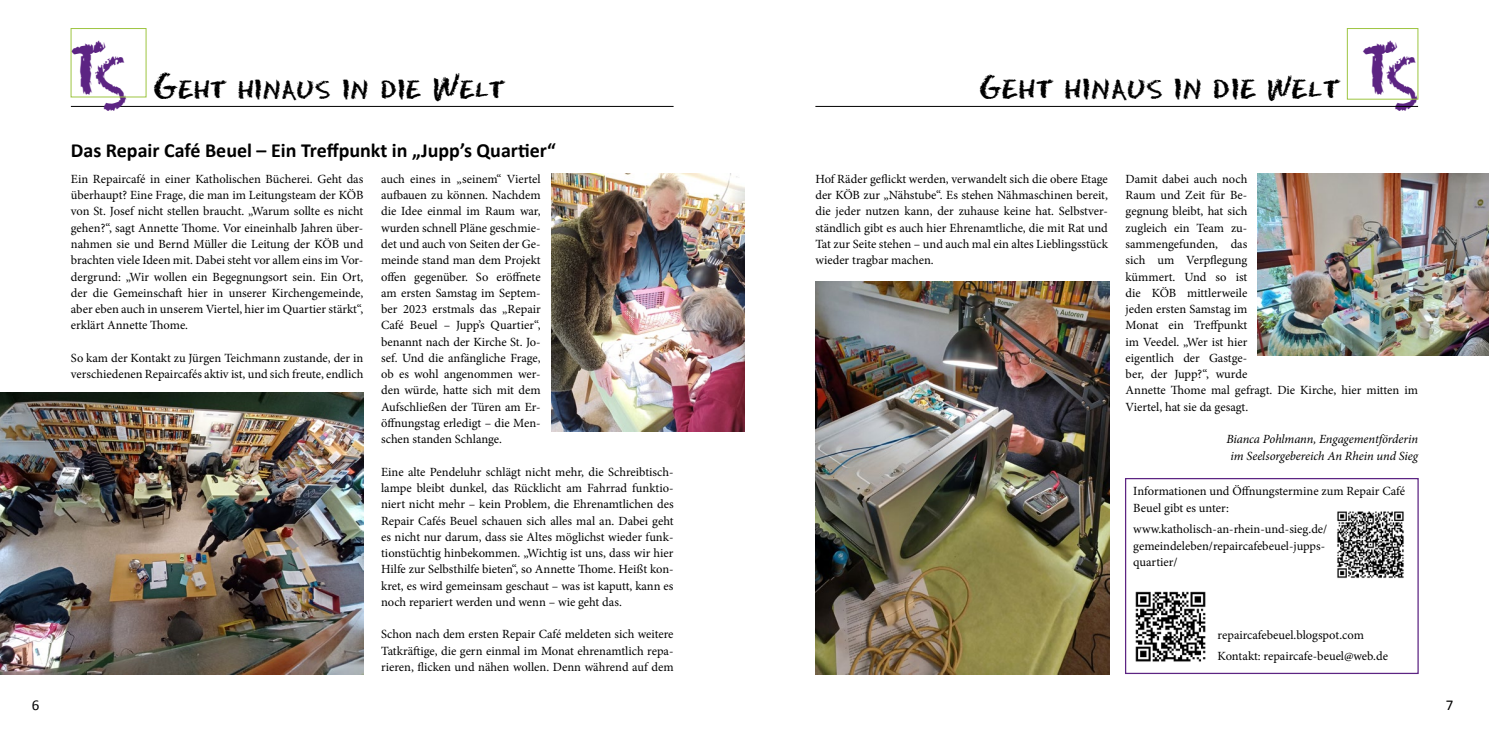
<style>
.page{position:relative;width:1489px;height:745px;background:#fff}
.page>*{position:absolute;margin:0;border:0;box-sizing:border-box;transform-origin:0 0}
.t1{font:62.5px "Chalk Dust Regular SWFTE";color:#5c2483;scale:.7 1}
.t2{font:27.5px "Chalk Dust Regular SWFTE";letter-spacing:.03em;color:#000}
.t3{font:21px "Chalk Dust Regular SWFTE";letter-spacing:.045em;color:#000}
.t4{font:700 20px "Calibri";color:#000}
.t5{font:15px "Calibri";color:#000}
.t6{font:12.5px/16.2px "Minion Pro";color:#000;text-align:justify}
.t7{font:italic 12.5px/16.2px "Minion Pro";letter-spacing:-.005em;color:#000;text-align:center}
.s1{font-size:62.5px;color:#5c2483}
.s2{font-size:30px}
</style>
<div class="page">
<hr style="left:71px;top:106px;width:602px;height:1px;background:#000">
<div style="left:1346px;top:28px;width:71px;height:71px;border:1px solid #9dc541"></div>
<hr style="left:815px;top:106px;width:602px;height:1px;background:#000">
<img style="left:551px;top:174px;width:193px;height:257px">
<img style="left:815px;top:282px;width:294px;height:391px">
<img style="left:0;top:392px;width:363px;height:281px">
<img style="left:1257px;top:174px;width:231px;height:181px">
<div style="left:1124px;top:477px;width:294px;height:196px;border:1px solid #5c2483"></div>
<img style="left:1337px;top:511px;width:67px;height:68px">
<img style="left:1135px;top:591px;width:71px;height:71px">
<h3 class="t3" style="left:71px;top:76px;width:434px"><span class="s1">TS</span> <span class="s2">G</span>eht hinaus in die <span class="s2">W</span>elt</h3>
<h3 class="t4" style="left:71px;top:137px;width:486px">Das Repair Café Beuel – Ein Treffpunkt in „Jupp’s Quartier“</h3>
<p class="t6" style="left:71px;top:171px;width:294px">Ein Repaircafé in einer Katholischen Bücherei. Geht das überhaupt? Eine Frage, die man im Leitungsteam der KÖB von St. Josef nicht stellen braucht. „Warum sollte es nicht gehen?“, sagt Annette Thome. Vor eineinhalb Jahren über&shy;nahmen sie und Bernd Müller die Leitung der KÖB und brachten viele Ideen mit. Dabei steht vor allem eins im Vor&shy;dergrund: „Wir wollen ein Begegnungsort sein. Ein Ort, der die Gemeinschaft hier in unserer Kirchengemeinde, aber eben auch in unserem Viertel, hier im Quartier stärkt“, erklärt Annette Thome.</p>
<p class="t6" style="left:71px;top:349px;width:294px">So kam der Kontakt zu Jürgen Teichmann zustande, der in verschiedenen Repaircafés aktiv ist, und sich freute, endlich</p>
<p class="t6" style="left:381px;top:171px;width:161px">auch eines in „seinem“ Viertel aufbauen zu können. Nachdem die Idee einmal im Raum war, wurden schnell Pläne geschmie&shy;det und auch von Seiten der Ge&shy;meinde stand man dem Projekt offen gegenüber. So eröffnete am ersten Samstag im Septem&shy;ber 2023 erstmals das „Repair Café Beuel – Jupp’s Quartier“, benannt nach der Kirche St. Jo&shy;sef. Und die anfängliche Frage, ob es wohl angenommen wer&shy;den würde, hatte sich mit dem Aufschließen der Türen am Er&shy;öffnungstag erledigt – die Men&shy;schen standen Schlange.</p>
<p class="t6" style="left:381px;top:463px;width:294px">Eine alte Pendeluhr schlägt nicht mehr, die Schreibtisch&shy;lampe bleibt dunkel, das Rücklicht am Fahrrad funktio&shy;niert nicht mehr – kein Problem, die Ehrenamtlichen des Repair Cafés Beuel schauen sich alles mal an. Dabei geht es nicht nur darum, dass sie Altes möglichst wieder funk&shy;tionstüchtig hinbekommen. „Wichtig ist uns, dass wir hier Hilfe zur Selbsthilfe bieten“, so Annette Thome. Heißt kon&shy;kret, es wird gemeinsam geschaut – was ist kaputt, kann es noch repariert werden und wenn – wie geht das.</p>
<p class="t6" style="left:381px;top:626px;width:294px">Schon nach dem ersten Repair Café meldeten sich weitere Tatkräftige, die gern einmal im Monat ehrenamtlich repa&shy;rieren, flicken und nähen wollen. Denn während auf dem</p>
<h2 class="t2" style="left:978px;top:69px;width:362px">Geht hinaus in die Welt</h2>
<h1 class="t1" style="left:1362px;top:36px;width:80px">TS</h1>
<p class="t6" style="left:815px;top:171px;width:294px">Hof Räder geflickt werden, verwandelt sich die obere Etage der KÖB zur „Nähstube“. Es stehen Nähmaschinen bereit, die jeder nutzen kann, der zuhause keine hat. Selbstver&shy;ständlich gibt es auch hier Ehrenamtliche, die mit Rat und Tat zur Seite stehen – und auch mal ein altes Lieblingsstück wieder tragbar machen.</p>
<p class="t6" style="left:1125px;top:171px;width:294px;text-align:left">Damit dabei auch noch<br>Raum und Zeit für Be-<br>gegnung bleibt, hat sich<br>zugleich ein Team zu-<br>sammengefunden, das<br>sich um Verpflegung<br>kümmert. Und so ist<br>die KÖB mittlerweile<br>jeden ersten Samstag im<br>Monat ein Treffpunkt<br>im Veedel. „Wer ist hier<br>eigentlich der Gastge-<br>ber, der Jupp?“, wurde<br>Annette Thome mal gefragt. Die Kirche, hier mitten im<br>Viertel, hat sie da gesagt.</p>
<p class="t7" style="left:1226px;top:431px;width:193px">Bianca Pohlmann, Engagementförderin im Seelsorgebereich An Rhein und Sieg</p>
<p class="t6" style="left:1133px;top:483px;width:273px">Informationen und Öffnungstermine zum Repair Café<br>Beuel gibt es unter:</p>
<p class="t6" style="left:1133px;top:521px;width:196px;text-align:left">www.katholisch-an-rhein-und-sieg.de/ gemeindeleben/repaircafebeuel-jupps&shy;quartier/</p>
<p class="t6" style="left:1217px;top:623px;width:172px;line-height:21.6px">repaircafebeuel.blogspot.com<br>Kontakt: repaircafe-beuel@web.de</p>
<p class="t5" style="left:32px;top:695px;width:9px">6</p>
<p class="t5" style="left:1445px;top:695px;width:9px">7</p>
</div>
